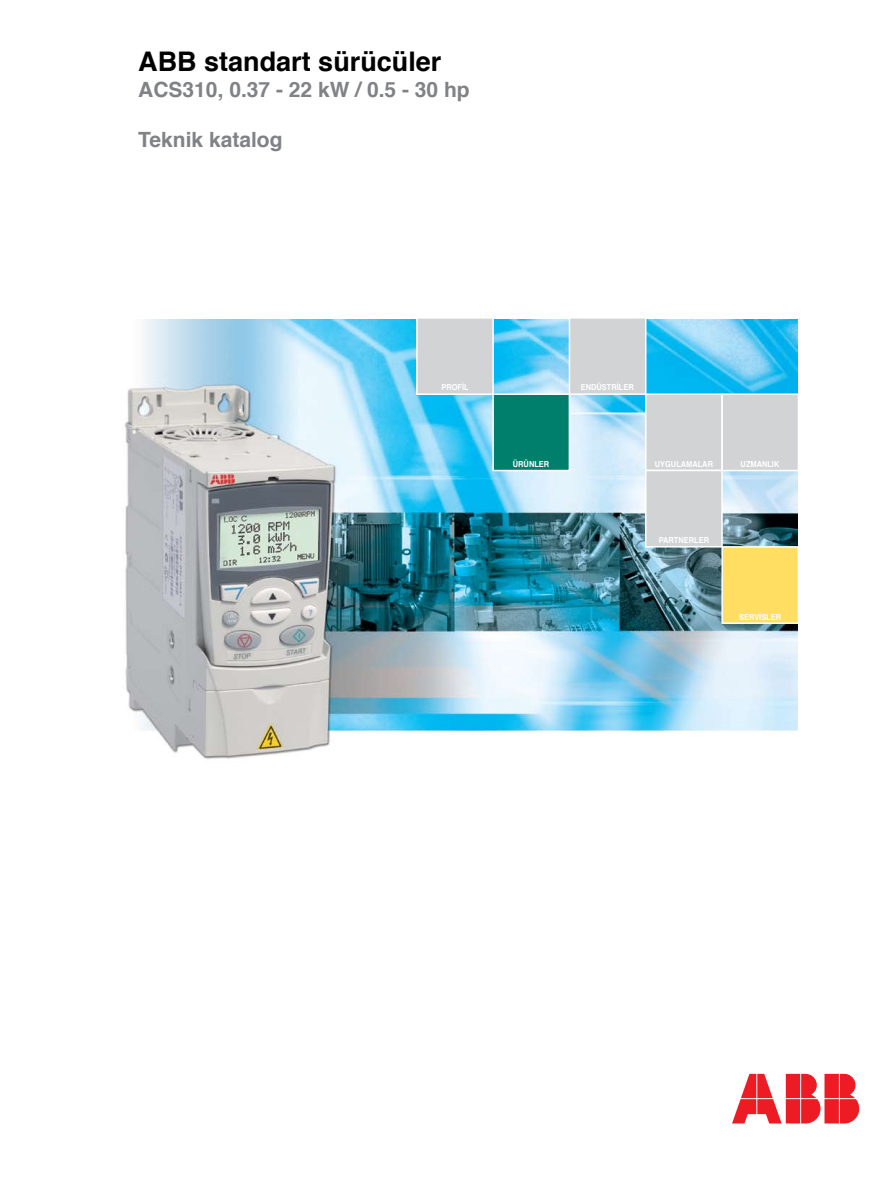
<style>
.page{position:relative;width:893px;height:1187px;background:#fff}
.page>*{position:absolute;margin:0;border:0;box-sizing:border-box;transform-origin:0 0}
.t1{font:700 27px "Helvetica";color:#000}
.t2{font:700 21px "Helvetica";color:#808285}
.t3{font:700 8.25px "Helvetica";color:#fff;scale:.9 1}
</style>
<div class="page">
<img style="left:124px;top:319px;width:673px;height:440px">
<svg style="left:732px;top:1073px;width:128px;height:50px"></svg>
<div style="left:416px;top:317px;width:78px;height:78px;background:#d1d3d4;border:2px solid #fff"></div>
<div style="left:569px;top:317px;width:77px;height:78px;background:#d1d3d4;border:2px solid #fff"></div>
<div style="left:645px;top:393px;width:78px;height:78px;background:#d1d3d4;border:2px solid #fff"></div>
<div style="left:721px;top:393px;width:78px;height:78px;background:#d1d3d4;border:2px solid #fff"></div>
<div style="left:645px;top:469px;width:78px;height:78px;background:#d1d3d4;border:2px solid #fff"></div>
<div style="left:721px;top:546px;width:78px;height:78px;background:#ffde62;border:2px solid #fff"></div>
<div style="left:492px;top:393px;width:78px;height:78px;background:#00806c;border:2px solid #fff"></div>
<h1 class="t1" style="left:138px;top:40px;width:305px">ABB standart sürücüler</h1>
<h2 class="t2" style="left:138px;top:72px;width:333px">ACS310, 0.37 - 22 kW / 0.5 - 30 hp</h2>
<h2 class="t2" style="left:138px;top:123px;width:146px">Teknik katalog</h2>
<p class="t3" style="left:441px;top:380px;width:32px">PROFİL</p>
<p class="t3" style="left:581px;top:380px;width:60px">ENDÜSTRİLER</p>
<p class="t3" style="left:513px;top:457px;width:42px">ÜRÜNLER</p>
<p class="t3" style="left:655px;top:457px;width:66px">UYGULAMALAR</p>
<p class="t3" style="left:741px;top:457px;width:45px">UZMANLIK</p>
<p class="t3" style="left:659px;top:533px;width:57px">PARTNERLER</p>
<p class="t3" style="left:739px;top:610px;width:48px">SERVİSLER</p>
</div>
